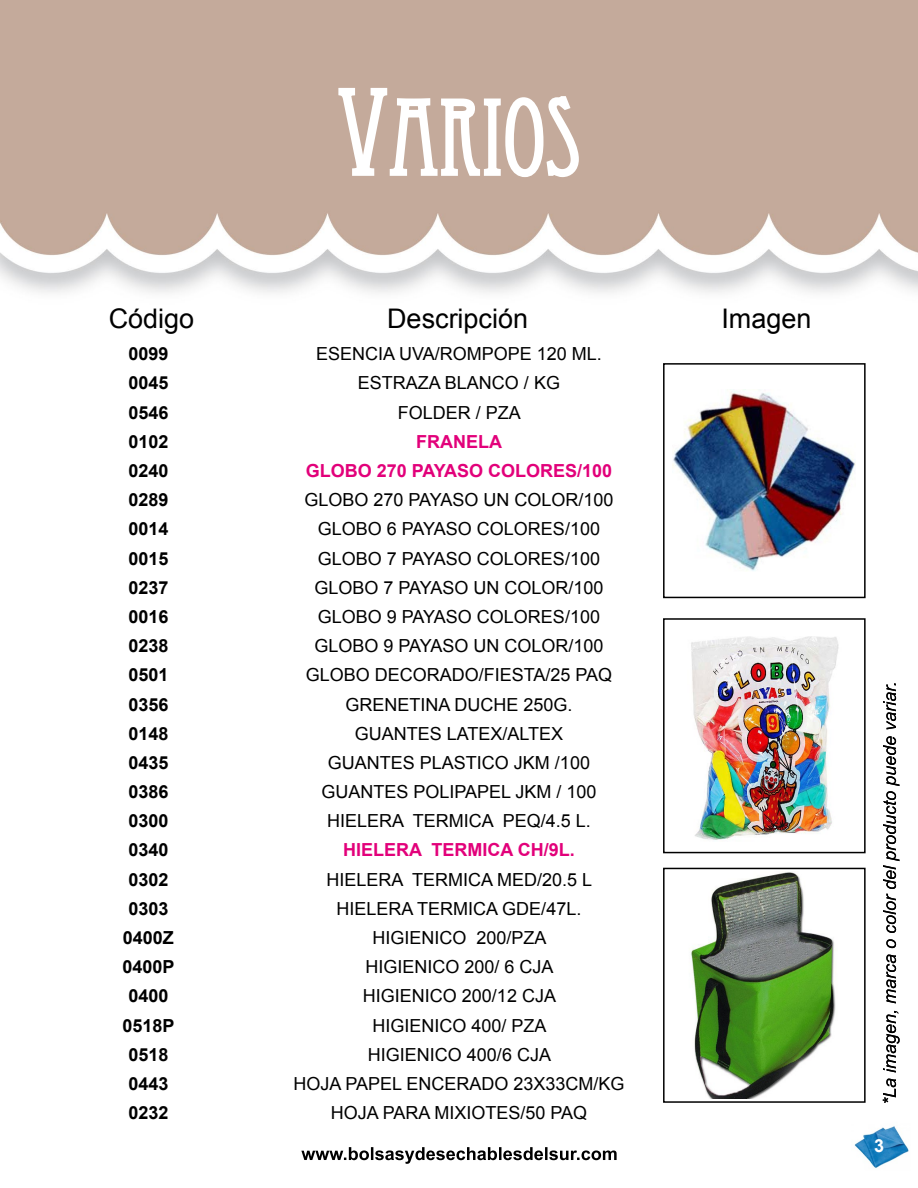
<style>
.page{position:relative;width:918px;height:1188px;background:#fff}
.page>*{position:absolute;margin:0;border:0;box-sizing:border-box;transform-origin:0 0}
.t1{font:105px "Eccentric Std";color:#fff}
.t2{font:27px "Arial";color:#000}
.t3{font:18px "Arial";color:#000}
.t4{font:700 18px "Arial";color:#000}
.t5{font:700 18px "Arial";color:#e2007a}
.t6{font:700 18px "Arial";color:#fff}
.s1{font-size:120px}
</style>
<div class="page">
<img style="left:1px;top:0;width:917px;height:1101px">
<svg style="left:337px;top:86px;width:243px;height:93px"></svg>
<img style="left:854px;top:1126px;width:55px;height:42px">
<svg style="left:883px;top:683px;width:17px;height:420px"></svg>
<svg style="left:301px;top:1147px;width:316px;height:17px"></svg>
<img style="left:672px;top:390px;width:183px;height:182px">
<div style="left:663px;top:363px;width:203px;height:235px;border:2px solid #000"></div>
<img style="left:666px;top:626px;width:197px;height:223px">
<div style="left:663px;top:618px;width:203px;height:235px;border:2px solid #000"></div>
<img style="left:666px;top:871px;width:197px;height:227px">
<div style="left:663px;top:868px;width:203px;height:235px;border:2px solid #000"></div>
<h1 class="t1" style="left:337px;top:77px;width:245px"><span class="s1">V</span>ARIOS</h1>
<h2 class="t2" style="left:109px;top:301px;width:87px">Código</h2>
<h2 class="t2" style="left:387px;top:301px;width:143px">Descripción</h2>
<h2 class="t2" style="left:721px;top:301px;width:92px">Imagen</h2>
<p class="t4" style="left:128px;top:342px;width:42px">0099</p>
<p class="t3" style="left:316px;top:342px;width:287px">ESENCIA UVA/ROMPOPE 120 ML.</p>
<p class="t4" style="left:128px;top:371px;width:42px">0045</p>
<p class="t3" style="left:358px;top:371px;width:204px">ESTRAZA BLANCO / KG</p>
<p class="t4" style="left:128px;top:400px;width:42px">0546</p>
<p class="t3" style="left:398px;top:400px;width:125px">FOLDER / PZA</p>
<p class="t4" style="left:128px;top:429px;width:42px">0102</p>
<p class="t5" style="left:416px;top:429px;width:87px">FRANELA</p>
<p class="t4" style="left:128px;top:459px;width:42px">0240</p>
<p class="t5" style="left:306px;top:459px;width:308px">GLOBO 270 PAYASO COLORES/100</p>
<p class="t4" style="left:128px;top:488px;width:42px">0289</p>
<p class="t3" style="left:304px;top:488px;width:311px">GLOBO 270 PAYASO UN COLOR/100</p>
<p class="t4" style="left:128px;top:517px;width:42px">0014</p>
<p class="t3" style="left:318px;top:517px;width:284px">GLOBO 6 PAYASO COLORES/100</p>
<p class="t4" style="left:128px;top:546px;width:42px">0015</p>
<p class="t3" style="left:318px;top:546px;width:284px">GLOBO 7 PAYASO COLORES/100</p>
<p class="t4" style="left:128px;top:575px;width:42px">0237</p>
<p class="t3" style="left:314px;top:576px;width:291px">GLOBO 7 PAYASO UN COLOR/100</p>
<p class="t4" style="left:128px;top:605px;width:42px">0016</p>
<p class="t3" style="left:318px;top:605px;width:284px">GLOBO 9 PAYASO COLORES/100</p>
<p class="t4" style="left:128px;top:634px;width:42px">0238</p>
<p class="t3" style="left:314px;top:634px;width:291px">GLOBO 9 PAYASO UN COLOR/100</p>
<p class="t4" style="left:128px;top:663px;width:42px">0501</p>
<p class="t3" style="left:306px;top:663px;width:308px">GLOBO DECORADO/FIESTA/25 PAQ</p>
<p class="t4" style="left:128px;top:692px;width:42px">0356</p>
<p class="t3" style="left:345px;top:692px;width:229px">GRENETINA DUCHE 250G.</p>
<p class="t4" style="left:128px;top:721px;width:42px">0148</p>
<p class="t3" style="left:355px;top:722px;width:210px">GUANTES LATEX/ALTEX</p>
<p class="t4" style="left:128px;top:751px;width:42px">0435</p>
<p class="t3" style="left:328px;top:751px;width:264px">GUANTES PLASTICO JKM /100</p>
<p class="t4" style="left:128px;top:780px;width:42px">0386</p>
<p class="t3" style="left:321px;top:780px;width:277px">GUANTES POLIPAPEL JKM / 100</p>
<p class="t4" style="left:128px;top:809px;width:42px">0300</p>
<p class="t3" style="left:327px;top:809px;width:265px">HIELERA TERMICA PEQ/4.5 L.</p>
<p class="t4" style="left:128px;top:838px;width:42px">0340</p>
<p class="t5" style="left:343px;top:838px;width:233px">HIELERA TERMICA CH/9L.</p>
<p class="t4" style="left:128px;top:867px;width:42px">0302</p>
<p class="t3" style="left:326px;top:868px;width:267px">HIELERA TERMICA MED/20.5 L</p>
<p class="t4" style="left:128px;top:897px;width:42px">0303</p>
<p class="t3" style="left:337px;top:897px;width:246px">HIELERA TERMICA GDE/47L.</p>
<p class="t4" style="left:123px;top:926px;width:53px">0400Z</p>
<p class="t3" style="left:372px;top:926px;width:176px">HIGIENICO 200/PZA</p>
<p class="t4" style="left:123px;top:955px;width:54px">0400P</p>
<p class="t3" style="left:365px;top:955px;width:190px">HIGIENICO 200/ 6 CJA</p>
<p class="t4" style="left:128px;top:984px;width:42px">0400</p>
<p class="t3" style="left:363px;top:984px;width:195px">HIGIENICO 200/12 CJA</p>
<p class="t4" style="left:123px;top:1013px;width:54px">0518P</p>
<p class="t3" style="left:372px;top:1014px;width:176px">HIGIENICO 400/ PZA</p>
<p class="t4" style="left:128px;top:1043px;width:42px">0518</p>
<p class="t3" style="left:368px;top:1043px;width:185px">HIGIENICO 400/6 CJA</p>
<p class="t4" style="left:128px;top:1072px;width:42px">0443</p>
<p class="t3" style="left:293px;top:1072px;width:333px">HOJA PAPEL ENCERADO 23X33CM/KG</p>
<p class="t4" style="left:128px;top:1101px;width:42px">0232</p>
<p class="t3" style="left:331px;top:1101px;width:258px">HOJA PARA MIXIOTES/50 PAQ</p>
<p class="t6" style="left:874px;top:1134px;width:12px">3</p>
</div>
